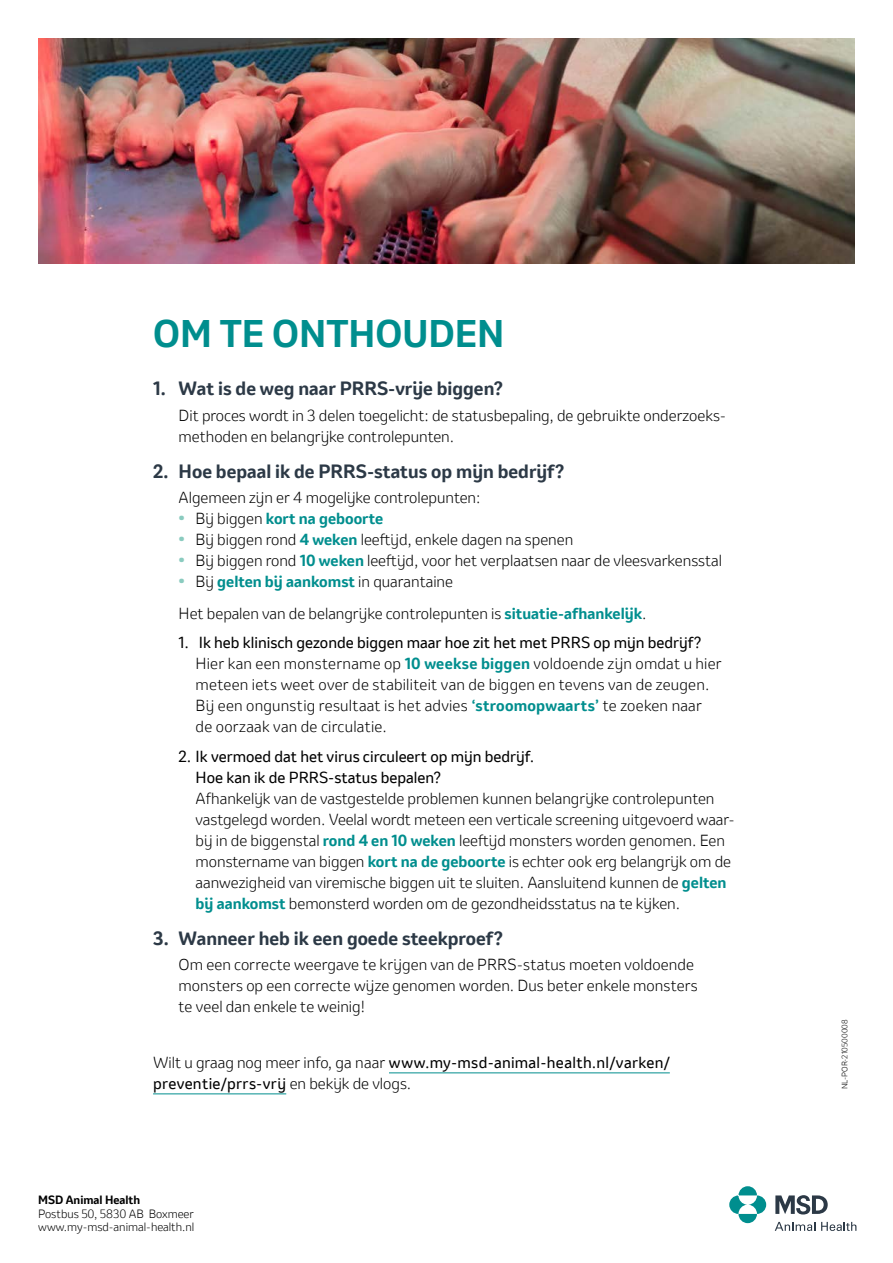
<style>
.page{position:relative;width:893px;height:1263px;background:#fff}
.page>*{position:absolute;margin:0;border:0;box-sizing:border-box;transform-origin:0 0}
.t1{font:700 36px "Invention";color:#008e8e}
.t2{font:700 18px "Invention";color:#2c3946}
.t3{font:300 15px/21px "Invention";color:#000}
.t4{font:15px/21px "Invention";letter-spacing:.02em;color:#000}
.t5{font:15px/21px "Invention";color:#000}
.t6{font:700 15px "Invention";color:#008e8e}
.t7{font:300 11.25px/13.5px "Invention";color:#000}
.t8{font:700 11.25px "Invention";color:#000}
.t9{font:300 7.5px "Invention";color:#000}
.s1{font-weight:800;color:#8acbbf}
.s2{font-weight:300;color:#000}
.s3{font-weight:700;color:#008e8e}
.s4{font-weight:400}
.s5{font-weight:300}
</style>
<div class="page">
<img style="left:38px;top:38px;width:817px;height:226px">
<hr style="left:389px;top:1072px;width:281px;height:1px;background:#008e8e">
<hr style="left:153px;top:1093px;width:133px;height:1px;background:#008e8e">
<svg style="left:729px;top:1186px;width:37px;height:37px"></svg>
<svg style="left:775px;top:1195px;width:53px;height:19px"></svg>
<svg style="left:821px;top:1222px;width:35px;height:9px"></svg>
<svg style="left:775px;top:1222px;width:40px;height:9px"></svg>
<h1 class="t1" style="left:153px;top:308px;width:353px">OM TE ONTHOUDEN</h1>
<p class="t2" style="left:153px;top:376px;width:352px">1. Wat is de weg naar PRRS-vrije biggen?</p>
<p class="t3" style="left:179px;top:404px;width:549px">Dit proces wordt in 3 delen toegelicht: de statusbepaling, de gebruikte onderzoeks&shy;methoden en belangrijke controlepunten.</p>
<p class="t2" style="left:153px;top:458px;width:413px">2. Hoe bepaal ik de PRRS-status op mijn bedrijf?</p>
<p class="t3" style="left:179px;top:487px;width:303px">Algemeen zijn er 4 mogelijke controlepunten:</p>
<p class="t6" style="left:179px;top:507px;width:206px"><span class="s1">•</span> <span class="s2">Bij biggen</span> kort na geboorte</p>
<p class="t3" style="left:179px;top:529px;width:396px"><span class="s1">•</span> Bij biggen rond <span class="s3">4 weken</span> leeftijd, enkele dagen na spenen</p>
<p class="t3" style="left:179px;top:550px;width:545px"><span class="s1">•</span> Bij biggen rond <span class="s3">10 weken</span> leeftijd, voor het verplaatsen naar de vleesvarkensstal</p>
<p class="t3" style="left:179px;top:565px;width:469px;line-height:31.8px"><span class="s1">•</span> Bij <span class="s3">gelten bij aankomst</span> in quarantaine<br>Het bepalen van de belangrijke controlepunten is <span class="s3">situatie-afhankelijk</span>.</p>
<p class="t3" style="left:196px;top:632px;width:528px;text-indent:-17px"><span class="s4">1. Ik heb klinisch gezonde biggen maar hoe zit het met PRRS op mijn bedrijf?<br></span>Hier kan een monstername op <span class="s3">10 weekse biggen</span> voldoende zijn omdat u hier meteen iets weet over de stabiliteit van de biggen en tevens van de zeugen.<br>Bij een ongunstig resultaat is het advies <span class="s3">‘stroomopwaarts’</span> te zoeken naar de oorzaak van de circulatie.</p>
<p class="t5" style="left:196px;top:745px;width:340px;text-indent:-17px">2. Ik vermoed dat het virus circuleert op mijn bedrijf.<br>Hoe kan ik de PRRS-status bepalen?</p>
<p class="t3" style="left:196px;top:787px;width:541px">Afhankelijk van de vastgestelde problemen kunnen belangrijke controlepunten vastgelegd worden. Veelal wordt meteen een verticale screening uitgevoerd waar&shy;bij in de biggenstal <span class="s3">rond 4 en 10 weken</span> leeftijd monsters worden genomen. Een monstername van biggen <span class="s3">kort na de geboorte</span> is echter ook erg belangrijk om de aanwezigheid van viremische biggen uit te sluiten. Aansluitend kunnen de <span class="s3">gelten bij aankomst</span> bemonsterd worden om de gezondheidsstatus na te kijken.</p>
<p class="t2" style="left:153px;top:925px;width:351px">3. Wanneer heb ik een goede steekproef?</p>
<p class="t3" style="left:179px;top:954px;width:521px">Om een correcte weergave te krijgen van de PRRS-status moeten voldoende monsters op een correcte wijze genomen worden. Dus beter enkele monsters te veel dan enkele te weinig!</p>
<p class="t4" style="left:153px;top:1052px;width:518px"><span class="s5">Wilt u graag nog meer info, ga naar</span> www.my-msd-animal-health.nl/varken/ preventie/prrs-vrij <span class="s5">en bekijk de vlogs.</span></p>
<p class="t8" style="left:38px;top:1192px;width:103px">MSD Animal Health</p>
<p class="t7" style="left:38px;top:1206px;width:158px">Postbus 50, 5830 AB Boxmeer www.my-msd-animal-health.nl</p>
<p class="t9" style="left:840px;top:1089px;width:71px;rotate:-90deg">NL-POR-210500008</p>
</div>
